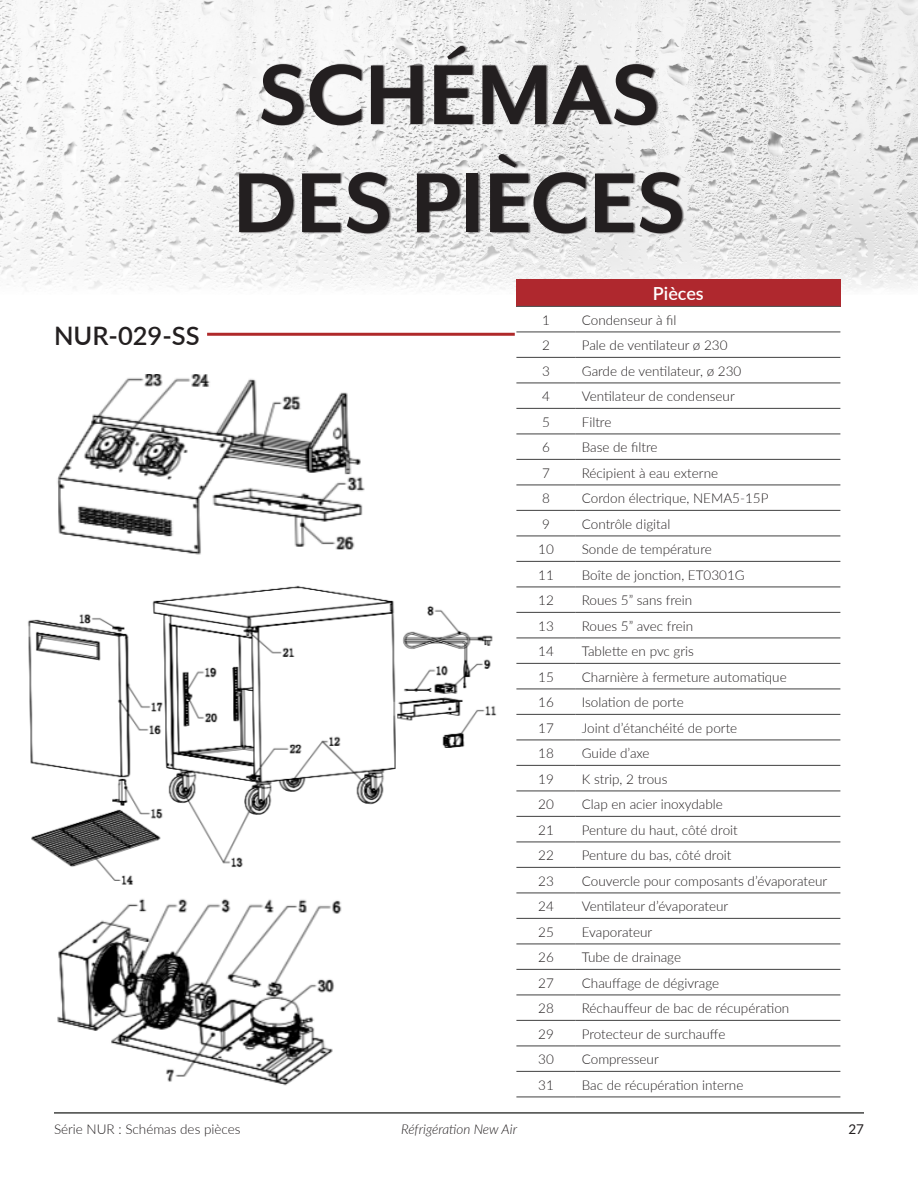
<style>
.page{position:relative;width:918px;height:1188px;background:#fff}
.page>*{position:absolute;margin:0;border:0;box-sizing:border-box;transform-origin:0 0}
.t1{font:700 97.5px "Mr Eaves XL San OT";color:#231f20}
.t2{font:600 25.5px "Lato";color:#231f20}
.t3{font:600 18px "Lato";color:#fff}
.t4{font:300 13.5px "Lato";color:#231f20}
.t5{font:italic 300 13.5px "Lato";color:#231f20}
.t6{font:13.5px "Lato";color:#231f20}
</style>
<div class="page">
<hr style="left:54px;top:1112px;width:810px;height:1px;background:#040503">
<img style="left:0;top:0;width:918px;height:294px">
<div style="left:240px;top:44px;width:445px;height:190px;background:#231f20;opacity:.75"></div>
<hr style="left:207px;top:333px;width:308px;height:3px;background:#af292a">
<img style="left:57px;top:374px;width:308px;height:181px">
<img style="left:28px;top:585px;width:368px;height:300px">
<img style="left:57px;top:898px;width:285px;height:188px">
<img style="left:398px;top:606px;width:99px;height:142px">
<div style="left:282px;top:366px;width:99px;height:21px;background:#fff"></div>
<div style="left:378px;top:835px;width:56px;height:62px;background:#fff"></div>
<div style="left:516px;top:279px;width:324px;height:27px;background:#af282e"></div>
<hr style="left:516px;top:306px;width:60px;height:1px;background:#565656">
<hr style="left:576px;top:306px;width:264px;height:1px;background:#565656">
<hr style="left:516px;top:331px;width:60px;height:1px;background:#565656">
<hr style="left:576px;top:331px;width:264px;height:1px;background:#565656">
<hr style="left:516px;top:357px;width:60px;height:1px;background:#565656">
<hr style="left:576px;top:357px;width:264px;height:1px;background:#565656">
<hr style="left:516px;top:382px;width:60px;height:1px;background:#565656">
<hr style="left:576px;top:382px;width:264px;height:1px;background:#565656">
<hr style="left:516px;top:408px;width:60px;height:1px;background:#565656">
<hr style="left:576px;top:408px;width:264px;height:1px;background:#565656">
<hr style="left:516px;top:433px;width:60px;height:1px;background:#565656">
<hr style="left:576px;top:433px;width:264px;height:1px;background:#565656">
<hr style="left:516px;top:459px;width:60px;height:1px;background:#565656">
<hr style="left:576px;top:459px;width:264px;height:1px;background:#565656">
<hr style="left:516px;top:484px;width:60px;height:1px;background:#565656">
<hr style="left:576px;top:484px;width:264px;height:1px;background:#565656">
<hr style="left:516px;top:510px;width:60px;height:1px;background:#565656">
<hr style="left:576px;top:510px;width:264px;height:1px;background:#565656">
<hr style="left:516px;top:535px;width:60px;height:1px;background:#565656">
<hr style="left:576px;top:535px;width:264px;height:1px;background:#565656">
<hr style="left:516px;top:561px;width:60px;height:1px;background:#565656">
<hr style="left:576px;top:561px;width:264px;height:1px;background:#565656">
<hr style="left:516px;top:586px;width:60px;height:1px;background:#565656">
<hr style="left:576px;top:586px;width:264px;height:1px;background:#565656">
<hr style="left:516px;top:612px;width:60px;height:1px;background:#565656">
<hr style="left:576px;top:612px;width:264px;height:1px;background:#565656">
<hr style="left:516px;top:637px;width:60px;height:1px;background:#565656">
<hr style="left:576px;top:637px;width:264px;height:1px;background:#565656">
<hr style="left:516px;top:663px;width:60px;height:1px;background:#565656">
<hr style="left:576px;top:663px;width:264px;height:1px;background:#565656">
<hr style="left:516px;top:688px;width:60px;height:1px;background:#565656">
<hr style="left:576px;top:688px;width:264px;height:1px;background:#565656">
<hr style="left:516px;top:714px;width:60px;height:1px;background:#565656">
<hr style="left:576px;top:714px;width:264px;height:1px;background:#565656">
<hr style="left:516px;top:739px;width:60px;height:1px;background:#565656">
<hr style="left:576px;top:739px;width:264px;height:1px;background:#565656">
<hr style="left:516px;top:765px;width:60px;height:1px;background:#565656">
<hr style="left:576px;top:765px;width:264px;height:1px;background:#565656">
<hr style="left:516px;top:790px;width:60px;height:1px;background:#565656">
<hr style="left:576px;top:790px;width:264px;height:1px;background:#565656">
<hr style="left:516px;top:816px;width:60px;height:1px;background:#565656">
<hr style="left:576px;top:816px;width:264px;height:1px;background:#565656">
<hr style="left:516px;top:841px;width:60px;height:1px;background:#565656">
<hr style="left:576px;top:841px;width:264px;height:1px;background:#565656">
<hr style="left:516px;top:867px;width:60px;height:1px;background:#565656">
<hr style="left:576px;top:867px;width:264px;height:1px;background:#565656">
<hr style="left:516px;top:892px;width:60px;height:1px;background:#565656">
<hr style="left:576px;top:892px;width:264px;height:1px;background:#565656">
<hr style="left:516px;top:918px;width:60px;height:1px;background:#565656">
<hr style="left:576px;top:918px;width:264px;height:1px;background:#565656">
<hr style="left:516px;top:943px;width:60px;height:1px;background:#565656">
<hr style="left:576px;top:943px;width:264px;height:1px;background:#565656">
<hr style="left:516px;top:969px;width:60px;height:1px;background:#565656">
<hr style="left:576px;top:969px;width:264px;height:1px;background:#565656">
<hr style="left:516px;top:994px;width:60px;height:1px;background:#565656">
<hr style="left:576px;top:994px;width:264px;height:1px;background:#565656">
<hr style="left:516px;top:1020px;width:60px;height:1px;background:#565656">
<hr style="left:576px;top:1020px;width:264px;height:1px;background:#565656">
<hr style="left:516px;top:1045px;width:60px;height:1px;background:#565656">
<hr style="left:576px;top:1045px;width:264px;height:1px;background:#565656">
<hr style="left:516px;top:1071px;width:60px;height:1px;background:#565656">
<hr style="left:576px;top:1071px;width:264px;height:1px;background:#565656">
<hr style="left:516px;top:1096px;width:60px;height:1px;background:#565656">
<hr style="left:576px;top:1096px;width:264px;height:1px;background:#565656">
<p class="t1" style="left:259px;top:46px;width:402px">SCHÉMAS</p>
<p class="t1" style="left:233px;top:154px;width:453px">DES PIÈCES</p>
<p class="t2" style="left:54px;top:317px;width:147px">NUR-029-SS</p>
<p class="t3" style="left:653px;top:280px;width:52px">Pièces</p>
<p class="t4" style="left:542px;top:310px;width:9px">1</p>
<p class="t4" style="left:582px;top:310px;width:96px">Condenseur à fil</p>
<p class="t4" style="left:542px;top:336px;width:9px">2</p>
<p class="t4" style="left:582px;top:336px;width:147px">Pale de ventilateur ø 230</p>
<p class="t4" style="left:542px;top:361px;width:9px">3</p>
<p class="t4" style="left:582px;top:361px;width:161px">Garde de ventilateur, ø 230</p>
<p class="t4" style="left:542px;top:387px;width:9px">4</p>
<p class="t4" style="left:582px;top:387px;width:154px">Ventilateur de condenseur</p>
<p class="t4" style="left:542px;top:412px;width:9px">5</p>
<p class="t4" style="left:582px;top:412px;width:31px">Filtre</p>
<p class="t4" style="left:542px;top:438px;width:9px">6</p>
<p class="t4" style="left:582px;top:438px;width:77px">Base de filtre</p>
<p class="t4" style="left:542px;top:463px;width:9px">7</p>
<p class="t4" style="left:582px;top:463px;width:138px">Récipient à eau externe</p>
<p class="t4" style="left:542px;top:489px;width:9px">8</p>
<p class="t4" style="left:582px;top:489px;width:188px">Cordon électrique, NEMA5-15P</p>
<p class="t4" style="left:542px;top:514px;width:9px">9</p>
<p class="t4" style="left:582px;top:514px;width:90px">Contrôle digital</p>
<p class="t4" style="left:538px;top:540px;width:17px">10</p>
<p class="t4" style="left:582px;top:540px;width:131px">Sonde de température</p>
<p class="t4" style="left:538px;top:565px;width:17px">11</p>
<p class="t4" style="left:582px;top:565px;width:165px">Boîte de jonction, ET0301G</p>
<p class="t4" style="left:538px;top:591px;width:17px">12</p>
<p class="t4" style="left:582px;top:591px;width:112px">Roues 5” sans frein</p>
<p class="t4" style="left:538px;top:616px;width:17px">13</p>
<p class="t4" style="left:582px;top:616px;width:113px">Roues 5” avec frein</p>
<p class="t4" style="left:538px;top:642px;width:17px">14</p>
<p class="t4" style="left:582px;top:642px;width:114px">Tablette en pvc gris</p>
<p class="t4" style="left:538px;top:667px;width:17px">15</p>
<p class="t4" style="left:582px;top:667px;width:206px">Charnière à fermeture automatique</p>
<p class="t4" style="left:538px;top:693px;width:17px">16</p>
<p class="t4" style="left:582px;top:693px;width:104px">Isolation de porte</p>
<p class="t4" style="left:538px;top:718px;width:17px">17</p>
<p class="t4" style="left:582px;top:718px;width:157px">Joint d’étanchéité de porte</p>
<p class="t4" style="left:538px;top:744px;width:17px">18</p>
<p class="t4" style="left:582px;top:744px;width:69px">Guide d’axe</p>
<p class="t4" style="left:538px;top:769px;width:17px">19</p>
<p class="t4" style="left:582px;top:769px;width:87px">K strip, 2 trous</p>
<p class="t4" style="left:538px;top:795px;width:17px">20</p>
<p class="t4" style="left:582px;top:795px;width:143px">Clap en acier inoxydable</p>
<p class="t4" style="left:538px;top:820px;width:17px">21</p>
<p class="t4" style="left:582px;top:820px;width:157px">Penture du haut, côté droit</p>
<p class="t4" style="left:538px;top:846px;width:17px">22</p>
<p class="t4" style="left:582px;top:846px;width:151px">Penture du bas, côté droit</p>
<p class="t4" style="left:538px;top:871px;width:17px">23</p>
<p class="t4" style="left:582px;top:871px;width:247px">Couvercle pour composants d’évaporateur</p>
<p class="t4" style="left:538px;top:897px;width:17px">24</p>
<p class="t4" style="left:582px;top:897px;width:148px">Ventilateur d’évaporateur</p>
<p class="t4" style="left:538px;top:922px;width:17px">25</p>
<p class="t4" style="left:582px;top:922px;width:72px">Evaporateur</p>
<p class="t4" style="left:538px;top:948px;width:17px">26</p>
<p class="t4" style="left:582px;top:948px;width:101px">Tube de drainage</p>
<p class="t4" style="left:538px;top:973px;width:17px">27</p>
<p class="t4" style="left:582px;top:973px;width:139px">Chauffage de dégivrage</p>
<p class="t4" style="left:538px;top:999px;width:17px">28</p>
<p class="t4" style="left:582px;top:999px;width:209px">Réchauffeur de bac de récupération</p>
<p class="t4" style="left:538px;top:1024px;width:17px">29</p>
<p class="t4" style="left:582px;top:1024px;width:145px">Protecteur de surchauffe</p>
<p class="t4" style="left:538px;top:1050px;width:17px">30</p>
<p class="t4" style="left:582px;top:1050px;width:78px">Compresseur</p>
<p class="t4" style="left:538px;top:1075px;width:17px">31</p>
<p class="t4" style="left:582px;top:1075px;width:163px">Bac de récupération interne</p>
<p class="t4" style="left:54px;top:1120px;width:188px">Série NUR : Schémas des pièces</p>
<p class="t6" style="left:848px;top:1120px;width:17px">27</p>
<p class="t5" style="left:401px;top:1120px;width:117px">Réfrigération New Air</p>
</div>
